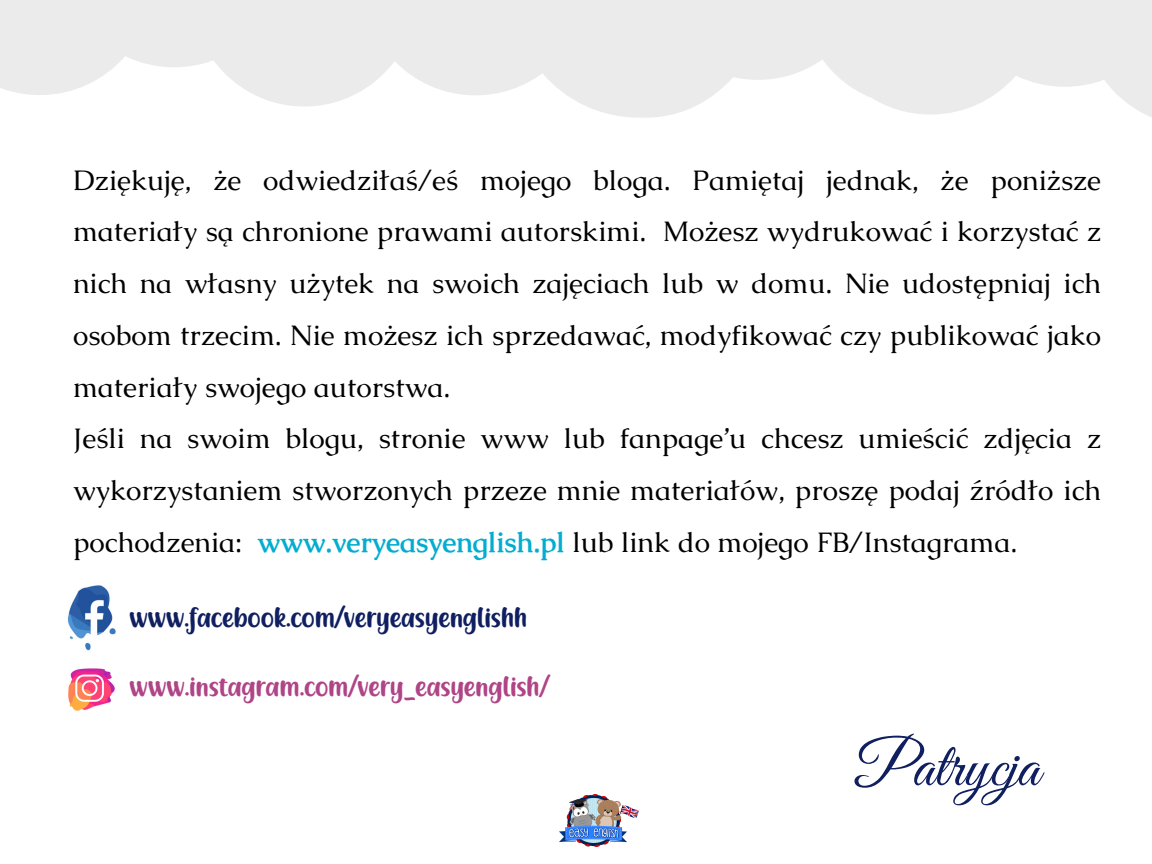
<style>
.page{position:relative;width:1152px;height:864px;background:#fff}
.page>*{position:absolute;margin:0;border:0;box-sizing:border-box;transform-origin:0 0}
.t1{font:63.6px "Great Vibes";color:#101f60}
.t2{font:28.35px/51.8px "Caudex";color:#000;text-align:justify}
.t3{font:27.75px "Racy Mango";color:#af4486}
.t4{font:27.75px "Racy Mango";color:#101f60}
.s1{font-weight:700;color:#02adcf}
</style>
<div class="page">
<img style="left:67px;top:585px;width:49px;height:66px">
<img style="left:68px;top:668px;width:47px;height:43px">
<div style="left:0;top:0;width:871px;height:118px;background:linear-gradient(to bottom,#e6e6e6,#fafafa)"></div>
<img style="left:560px;top:794px;width:79px;height:53px">
<div style="left:868px;top:0;width:284px;height:137px;background:linear-gradient(to bottom,#e5e5e5,#fcfcfc)"></div>
<p class="t2" style="left:73px;top:154px;width:1030px">Dziękuję, że odwiedziłaś/eś mojego bloga. Pamiętaj jednak, że poniższe materiały są chronione prawami autorskimi. Możesz wydrukować i korzystać z nich na własny użytek na swoich zajęciach lub w domu. Nie udostępniaj ich osobom trzecim. Nie możesz ich sprzedawać, modyfikować czy publikować jako materiały swojego autorstwa.</p>
<p class="t2" style="left:73px;top:413px;width:1030px">Jeśli na swoim blogu, stronie www lub fanpage’u chcesz umieścić zdjęcia z wykorzystaniem stworzonych przeze mnie materiałów, proszę podaj źródło ich pochodzenia: <span class="s1">www.veryeasyenglish.pl</span> lub link do mojego FB/Instagrama.</p>
<p class="t4" style="left:129px;top:601px;width:399px">www.facebook.com/veryeasyenglishh</p>
<p class="t3" style="left:130px;top:671px;width:421px">www.instagram.com/very_easyenglish/</p>
<p class="t1" style="left:856px;top:731px;width:185px">Patrycja</p>
</div>
